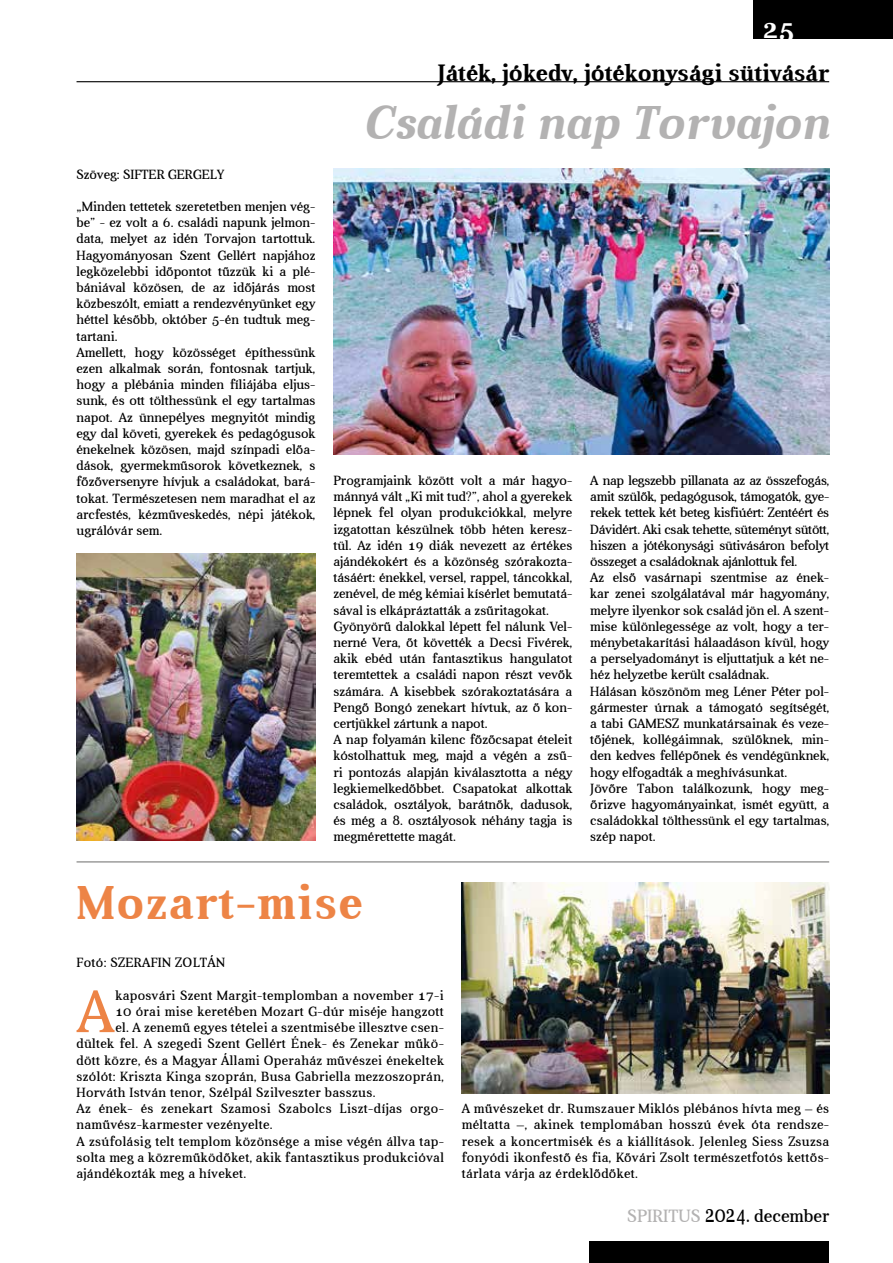
<style>
.page{position:relative;width:893px;height:1263px;background:#fff}
.page>*{position:absolute;margin:0;border:0;box-sizing:border-box;transform-origin:0 0}
.t1{font:60.3px "Aver";color:#ed8446}
.t2{font:italic 700 48px "Aver";color:#b3b2b2}
.t3{font:700 48px "Aver";letter-spacing:.025em;color:#ed8446}
.t4{font:700 27px "Aver";color:#fff}
.t5{font:700 24px "Aver";color:#000}
.t6{font:18px "Aver";color:#b3b2b2}
.t7{font:13.5px/16.2px "Aver";color:#000}
.t8{font:13.5px "Aver";letter-spacing:.025em;color:#000}
.s1{font-size:22.5px;color:#000}
.s2{color:#000}
</style>
<div class="page">
<hr style="left:77px;top:81px;width:752px;height:1px;background:#000">
<img style="left:462px;top:882px;width:367px;height:211px">
<hr style="left:77px;top:861px;width:752px;height:2px;background:#9d9d9c">
<img style="left:333px;top:169px;width:496px;height:285px">
<img style="left:77px;top:553px;width:238px;height:288px">
<div style="left:590px;top:1242px;width:239px;height:21px;background:#000"></div>
<div style="left:754px;top:0;width:139px;height:38px;background:#000"></div>
<h3 class="t4" style="left:762px;top:14px;width:34px">25</h3>
<p class="t7" style="left:77px;top:166px;width:149px">Szöveg: SIFTER GERGELY</p>
<p class="t7" style="left:77px;top:198px;width:240px">„Minden tettetek szeretetben menjen vég&shy;be” - ez volt a 6. családi napunk jelmon&shy;data, melyet az idén Torvajon tartottuk.<br>Hagyományosan Szent Gellért napjához legközelebbi időpontot tűzzük ki a plé&shy;bániával közösen, de az időjárás most közbeszólt, emiatt a rendezvényünket egy héttel később, október 5-én tudtuk meg&shy;tartani.<br>Amellett, hogy közösséget építhessünk ezen alkalmak során, fontosnak tartjuk, hogy a plébánia minden fíliájába eljus&shy;sunk, és ott tölthessünk el egy tartalmas napot. Az ünnepélyes megnyitót mindig egy dal követi, gyerekek és pedagógusok énekelnek közösen, majd színpadi előa&shy;dások, gyermekműsorok következnek, s főzőversenyre hívjuk a családokat, bará&shy;tokat. Természetesen nem maradhat el az arcfestés, kézműveskedés, népi játékok, ugrálóvár sem.</p>
<h3 class="t5" style="left:438px;top:59px;width:393px">Játék, jókedv, jótékonysági sütivásár</h3>
<h2 class="t2" style="left:362px;top:95px;width:469px">Családi nap Torvajon</h2>
<p class="t7" style="left:333px;top:472px;width:240px">Programjaink között volt a már hagyo&shy;mánnyá vált „Ki mit tud?”, ahol a gyerekek lépnek fel olyan produkciókkal, melyre izgatottan készülnek több héten keresz&shy;tül. Az idén 19 diák nevezett az értékes ajándékokért és a közönség szórakozta&shy;tásáért: énekkel, versel, rappel, táncokkal, zenével, de még kémiai kísérlet bemutatá&shy;sával is elkápráztatták a zsűritagokat.<br>Gyönyörű dalokkal lépett fel nálunk Vel&shy;nerné Vera, őt követték a Decsi Fivérek, akik ebéd után fantasztikus hangulatot teremtettek a családi napon részt vevők számára. A kisebbek szórakoztatására a Pengő Bongó zenekart hívtuk, az ő kon&shy;certjükkel zártunk a napot.<br>A nap folyamán kilenc főzőcsapat ételeit kóstolhattuk meg, majd a végén a zsű&shy;ri pontozás alapján kiválasztotta a négy legkiemelkedőbbet. Csapatokat alkottak családok, osztályok, barátnők, dadusok, és még a 8. osztályosok néhány tagja is megmérettette magát.</p>
<p class="t7" style="left:590px;top:472px;width:240px">A nap legszebb pillanata az az összefogás, amit szülők, pedagógusok, támogatók, gye&shy;rekek tettek két beteg kisfiúért: Zentéért és Dávidért. Aki csak tehette, süteményt sütött, hiszen a jótékonysági sütivásáron befolyt összeget a családoknak ajánlottuk fel.<br>Az első vasárnapi szentmise az ének&shy;kar zenei szolgálatával már hagyomány, melyre ilyenkor sok család jön el. A szent&shy;mise különlegessége az volt, hogy a ter&shy;ménybetakarítási hálaadáson kívül, hogy a perselyadományt is eljuttatjuk a két ne&shy;héz helyzetbe került családnak.<br>Hálásan köszönöm meg Léner Péter pol&shy;gármester úrnak a támogató segítségét, a tabi GAMESZ munkatársainak és veze&shy;tőjének, kollégáimnak, szülőknek, min&shy;den kedves fellépőnek és vendégünknek, hogy elfogadták a meghívásunkat.<br>Jövőre Tabon találkozunk, hogy meg&shy;őrizve hagyományainkat, ismét együtt, a családokkal tölthessünk el egy tartalmas, szép napot.</p>
<h2 class="t3" style="left:77px;top:875px;width:288px">Mozart-mise</h2>
<p class="t8" style="left:77px;top:955px;width:150px">Fotó: SZERAFIN ZOLTÁN</p>
<h1 class="t1" style="left:77px;top:978px;width:38px">A</h1>
<p class="t8" style="left:116px;top:988px;width:330px">kaposvári Szent Margit-templomban a november 17-i</p>
<p class="t8" style="left:116px;top:1004px;width:330px">10 órai mise keretében Mozart G-dúr miséje hangzott</p>
<p class="t8" style="left:116px;top:1020px;width:330px">el. A zenemű egyes tételei a szentmisébe illesztve csen-</p>
<p class="t8" style="left:77px;top:1036px;width:369px">dültek fel. A szegedi Szent Gellért Ének- és Zenekar műkö-</p>
<p class="t8" style="left:77px;top:1052px;width:369px">dött közre, és a Magyar Állami Operaház művészei énekeltek</p>
<p class="t8" style="left:77px;top:1069px;width:369px">szólót: Kriszta Kinga szoprán, Busa Gabriella mezzoszoprán,</p>
<p class="t8" style="left:77px;top:1085px;width:301px">Horváth István tenor, Szélpál Szilveszter basszus.</p>
<p class="t8" style="left:77px;top:1101px;width:369px">Az ének- és zenekart Szamosi Szabolcs Liszt-díjas orgo-</p>
<p class="t8" style="left:77px;top:1117px;width:198px">naművész-karmester vezényelte.</p>
<p class="t8" style="left:77px;top:1133px;width:369px">A zsúfolásig telt templom közönsége a mise végén állva tap-</p>
<p class="t8" style="left:77px;top:1150px;width:369px">solta meg a közreműködőket, akik fantasztikus produkcióval</p>
<p class="t8" style="left:77px;top:1166px;width:171px">ajándékozták meg a híveket.</p>
<p class="t7" style="left:462px;top:1101px;width:369px;text-align:justify">A művészeket dr. Rumszauer Miklós plébános hívta meg – és méltatta –, akinek templomában hosszú évek óta rendsze&shy;resek a koncertmisék és a kiállítások. Jelenleg Siess Zsuzsa fonyódi ikonfestő és fia, Kővári Zsolt természetfotós kettős&shy;tárlata várja az érdeklődőket.</p>
<h3 class="t6" style="left:627px;top:1206px;width:203px">SPIRITUS <span class="s1">2024.</span> <span class="s2">december</span></h3>
</div>
